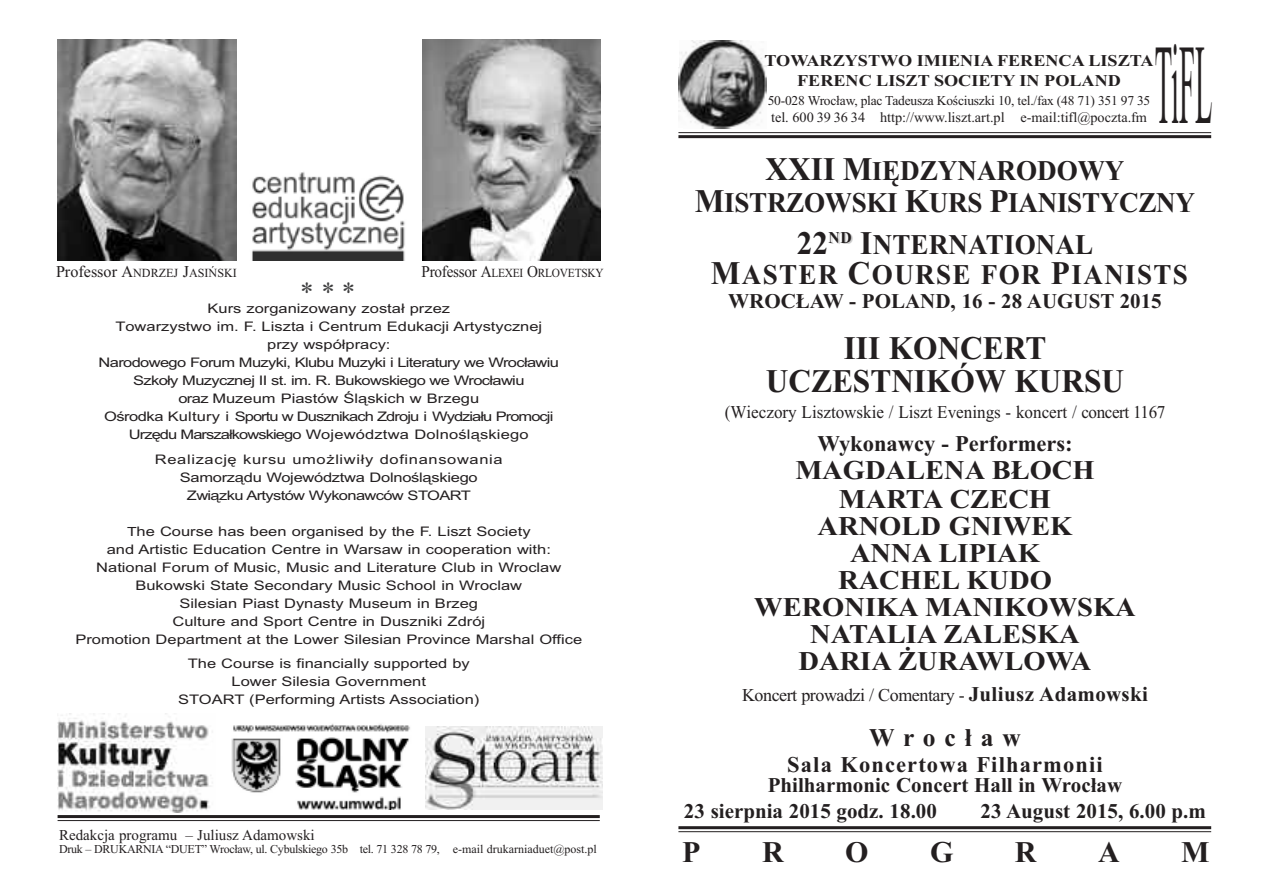
<style>
.page{position:relative;width:1263px;height:893px;background:#fff}
.page>*{position:absolute;margin:0;border:0;box-sizing:border-box;transform-origin:0 0}
.t1{font:114px "Times New Roman";color:#231f20;scale:.25 1}
.t2{font:700 33px/33px "Times New Roman";color:#231f20;text-align:center;scale:.95 1}
.t3{font:700 30px "Times New Roman";color:#231f20}
.t4{font:700 28.5px/31.5px "Times New Roman";color:#231f20;text-align:center;scale:.95 1}
.t5{font:700 28.5px/30px "Times New Roman";letter-spacing:.05em;color:#231f20;text-align:center;scale:.95 1}
.t6{font:700 27px/27.2px "Times New Roman";color:#231f20;text-align:center;scale:1.05 1}
.t7{font:27px "Times New Roman";color:#3e3e3f}
.t8{font:700 25.5px "Times New Roman";letter-spacing:.35em;color:#231f20}
.t9{font:700 22.5px "Times New Roman";letter-spacing:.05em;color:#231f20}
.t10{font:700 22.5px "Times New Roman";color:#231f20}
.t11{font:700 21px/26.2px "Times New Roman";color:#231f20}
.t12{font:18px "Times New Roman";color:#231f20;scale:.95 1}
.t13{font:18px "Times New Roman";letter-spacing:-.025em;color:#231f20}
.t14{font:700 16.5px/19.5px "Times New Roman";color:#231f20;text-align:center;scale:1.1 1}
.t15{font:15px "Times New Roman";color:#231f20}
.t16{font:14.25px "Times New Roman";color:#231f20}
.t17{font:13.5px "Times New Roman";letter-spacing:-.015em;color:#231f20}
.t18{font:13.2px/18px "Arial";color:#231f20;text-align:center;scale:1.25 1}
.t19{font:13.2px/18px "Arial";letter-spacing:-.04em;color:#231f20;text-align:center;scale:1.25 1}
.t20{font:12.3px "Times New Roman";letter-spacing:-.02em;color:#231f20;scale:.92 1}
.t21{font:12.3px "Times New Roman";color:#231f20}
.t22{font:12px "Times New Roman";letter-spacing:-.025em;color:#231f20}
.s1{font-size:16.5px}
.s2{font-size:12.6px}
.s3{font-size:33px}
.s4{font-size:27px}
.s5{font-weight:700;font-size:21px}
</style>
<div class="page">
<svg style="left:678px;top:133px;width:93px;height:6px"></svg>
<img style="left:678px;top:40px;width:89px;height:89px">
<hr style="left:678px;top:132px;width:533px;height:1px;background:#231f20">
<hr style="left:678px;top:135px;width:533px;height:3px;background:#231f20">
<hr style="left:678px;top:826px;width:533px;height:3px;background:#231f20">
<hr style="left:678px;top:831px;width:533px;height:1px;background:#231f20">
<hr style="left:58px;top:815px;width:542px;height:3px;background:#231f20">
<hr style="left:58px;top:820px;width:542px;height:1px;background:#231f20">
<img style="left:422px;top:39px;width:179px;height:222px">
<img style="left:58px;top:39px;width:178px;height:222px">
<img style="left:231px;top:723px;width:179px;height:86px">
<img style="left:425px;top:726px;width:177px;height:83px">
<img style="left:58px;top:714px;width:155px;height:98px">
<img style="left:252px;top:172px;width:153px;height:89px">
<p class="t21" style="left:56px;top:266px;width:182px"><span class="s1">Professor A</span>NDRZEJ <span class="s1">J</span>ASIŃSKI</p>
<p class="t20" style="left:422px;top:266px;width:199px"><span class="s1">Professor A</span>LEXEI <span class="s1">O</span>RLOVETSKY</p>
<h3 class="t7" style="left:300px;top:275px;width:57px">***</h3>
<p class="t19" style="left:99px;top:299px;width:370px">Kurs zorganizowany został przez<br>Towarzystwo im. F. Liszta i Centrum Edukacji Artystycznej przy współpracy:<br>Narodowego Forum Muzyki, Klubu Muzyki i Literatury we Wrocławiu Szkoły Muzycznej II st. im. R. Bukowskiego we Wrocławiu<br>oraz Muzeum Piastów Śląskich w Brzegu<br>Ośrodka Kultury i Sportu w Dusznikach Zdroju i Wydziału Promocji Urzędu Marszałkowskiego Województwa Dolnośląskiego</p>
<p class="t18" style="left:155px;top:451px;width:280px">Realizację kursu umożliwiły dofinansowania<br>Samorządu Województwa Dolnośląskiego<br>Związku Artystów Wykonawców STOART</p>
<p class="t18" style="left:75px;top:523px;width:407px"><span class="s2">T</span>he Course has been organised by the F. Liszt Society<br>and Artistic Education Centre in Warsaw in cooperation with:<br>National Forum of Music, Music and Literature Club in Wroclaw Bukowski State Secondary Music School in Wroclaw<br>Silesian Piast Dynasty Museum in Brzeg<br>Culture and Sport Centre in Duszniki Zdrój<br>Promotion Department at the Lower Silesian Province Marshal Office</p>
<p class="t18" style="left:178px;top:655px;width:242px">The Course is financially supported by<br>Lower Silesia Government<br>STOART (Performing Artists Association)</p>
<p class="t15" style="left:59px;top:826px;width:257px">Redakcja programu – Juliusz Adamowski</p>
<p class="t22" style="left:59px;top:842px;width:539px">Druk – DRUKARNIA “DUET” Wrocław, ul. Cybulskiego 35b tel. 71 328 78 79, e-mail drukarniaduet@post.pl</p>
<h1 class="t1" style="left:1155px;top:17px;width:232px">TiFL</h1>
<p class="t14" style="left:764px;top:51px;width:355px">TOWARZYSTWO IMIENIA FERENCA LISZTA<br>FERENC LISZT SOCIETY IN POLAND</p>
<p class="t17" style="left:768px;top:93px;width:384px">50-028 Wrocław, plac Tadeusza Kościuszki 10, tel./fax (48 71) 351 97 35</p>
<p class="t16" style="left:771px;top:109px;width:377px">tel. 600 39 36 34 http://www.liszt.art.pl e-mail:tifl@poczta.fm</p>
<h3 class="t4" style="left:695px;top:155px;width:528px"><span class="s3">XXII M</span><span class="s4">I</span>ĘDZYNARODOWY<br><span class="s3">M</span>ISTRZOWSKI <span class="s3">K</span>URS <span class="s3">P</span>IANISTYCZNY</h3>
<h3 class="t5" style="left:711px;top:229px;width:504px"><span class="s3">22</span><sup>ND</sup> <span class="s3">I</span>NTERNATIONAL<br><span class="s3">M</span>ASTER <span class="s3">C</span>OURSE FOR <span class="s3">P</span>IANISTS</h3>
<h3 class="t11" style="left:728px;top:288px;width:435px">WROCŁAW - POLAND, 16 - 28 AUGUST 2015</h3>
<h2 class="t2" style="left:766px;top:331px;width:379px">III KONCERT<br>UCZESTNIKÓW KURSU</h2>
<h3 class="t12" style="left:725px;top:401px;width:465px">(Wieczory Lisztowskie / Liszt Evenings - koncert / concert 1167</h3>
<h3 class="t10" style="left:817px;top:430px;width:257px">Wykonawcy - Performers:</h3>
<h3 class="t6" style="left:754px;top:456px;width:365px">MAGDALENA BŁOCH<br>MARTA CZECH<br>ARNOLD GNIWEK<br>ANNA LIPIAK<br>RACHEL KUDO<br>WERONIKA MANIKOWSKA<br>NATALIA ZALESKA<br>DARIA ŻURAWLOWA</h3>
<h3 class="t13" style="left:742px;top:684px;width:407px">Koncert prowadzi / Comentary - <span class="s5">Juliusz Adamowski</span></h3>
<h3 class="t8" style="left:869px;top:722px;width:153px">Wrocław</h3>
<h3 class="t9" style="left:787px;top:751px;width:317px">Sala Koncertowa Filharmonii</h3>
<h3 class="t11" style="left:684px;top:772px;width:440px;text-indent:84px">Philharmonic Concert Hall in Wrocław<br>23 sierpnia 2015 godz. 18.00</h3>
<h3 class="t11" style="left:980px;top:798px;width:227px">23 August 2015, 6.00 p.m</h3>
<h3 class="t3" style="left:682px;top:834px;width:20px">P</h3>
<h3 class="t3" style="left:762px;top:834px;width:23px">R</h3>
<h3 class="t3" style="left:845px;top:834px;width:25px">O</h3>
<h3 class="t3" style="left:930px;top:834px;width:25px">G</h3>
<h3 class="t3" style="left:1015px;top:834px;width:23px">R</h3>
<h3 class="t3" style="left:1098px;top:834px;width:23px">A</h3>
<h3 class="t3" style="left:1181px;top:834px;width:30px">M</h3>
</div>
